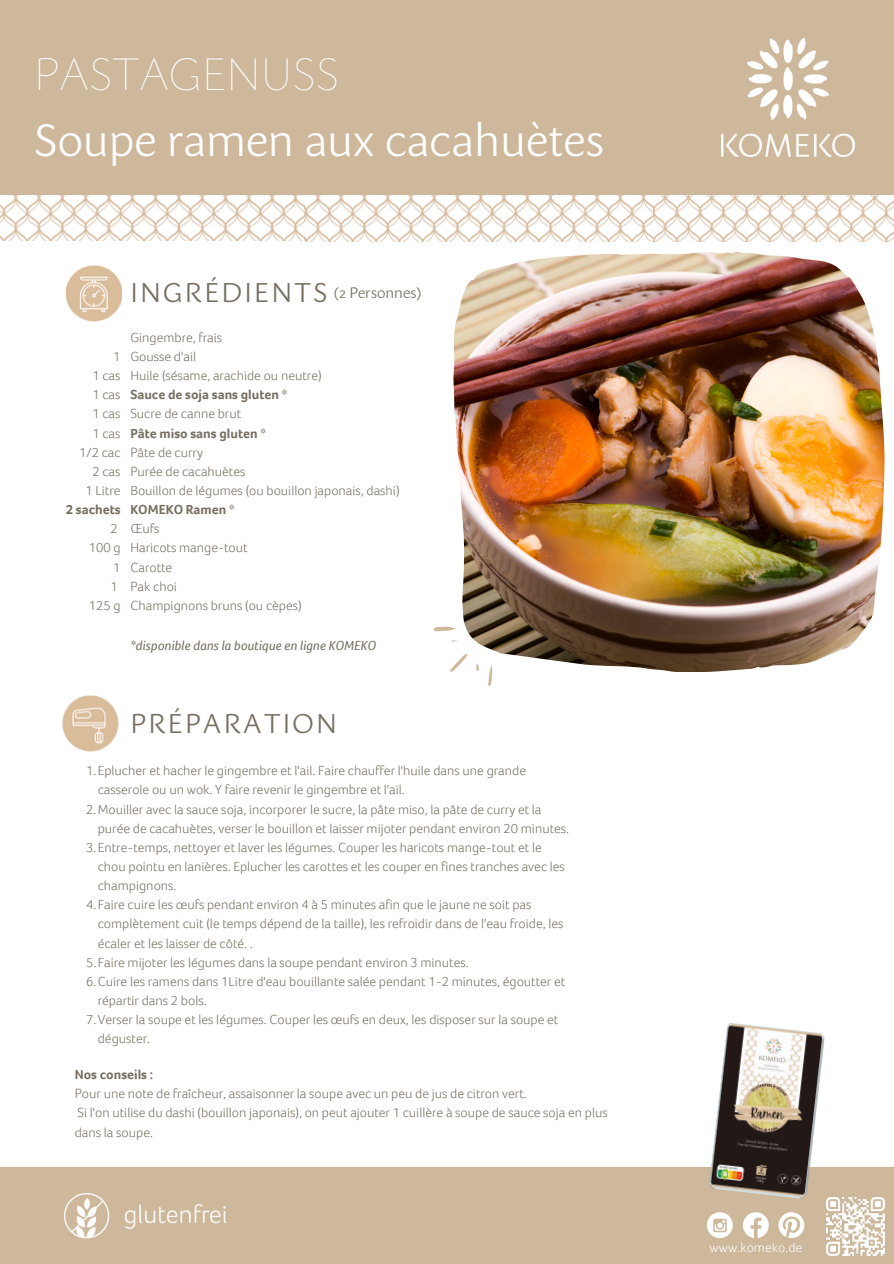
<style>
.page{position:relative;width:894px;height:1264px;background:#fff}
.page>*{position:absolute;margin:0;border:0;box-sizing:border-box;transform-origin:0 0}
.t1{font:300 45px "Sharik Sans";color:#fff}
.t2{font:100 45px "Sharik Sans";letter-spacing:-.005em;color:#fff}
.t3{font:300 27px "Sharik Sans";letter-spacing:.08em;color:#776f61}
.t4{font:300 15px "Sharik Sans";color:#776f61}
.t5{font:300 13.5px/19.2px "Foco";color:#776f61}
.t6{font:700 13.5px "Foco";color:#776f61}
.t7{font:italic 13.5px "Foco";color:#776f61}
.t8{font:300 13.5px "Foco";color:#fff}
.s1{font-size:27px}
</style>
<div class="page">
<img style="left:0;top:195px;width:304px;height:45px">
<img style="left:653px;top:195px;width:240px;height:47px">
<img style="left:304px;top:195px;width:349px;height:47px">
<img style="left:66px;top:265px;width:56px;height:56px">
<img style="left:62px;top:695px;width:57px;height:56px">
<svg style="left:450px;top:667px;width:43px;height:19px"></svg>
<svg style="left:433px;top:626px;width:20px;height:16px"></svg>
<div style="left:0;top:0;width:893px;height:195px;background:#cdb89c"></div>
<img style="left:721px;top:38px;width:133px;height:119px">
<div style="left:0;top:1166px;width:893px;height:97px;background:#cdb89c"></div>
<img style="left:64px;top:1193px;width:163px;height:45px">
<svg style="left:778px;top:1212px;width:26px;height:25px"></svg>
<svg style="left:742px;top:1212px;width:26px;height:25px"></svg>
<svg style="left:706px;top:1212px;width:26px;height:26px"></svg>
<svg style="left:713px;top:1218px;width:13px;height:14px"></svg>
<img style="left:708px;top:1023px;width:116px;height:176px">
<img style="left:822px;top:1193px;width:63px;height:63px">
<img style="left:453px;top:252px;width:430px;height:420px">
<h1 class="t2" style="left:34px;top:46px;width:307px">PASTAGENUSS</h1>
<h1 class="t1" style="left:34px;top:113px;width:572px">Soupe ramen aux cacahuètes</h1>
<p class="t4" style="left:130px;top:283px;width:292px"><span class="s1">INGRÉDIENTS</span> (2 Personnes)</p>
<p class="t5" style="left:79px;top:348px;width:43px;text-align:right">1<br>1 cas<br>1 cas<br>1 cas<br>1 cas<br>1/2 cac<br>2 cas<br>1 Litre</p>
<p class="t6" style="left:66px;top:504px;width:56px">2 sachets</p>
<p class="t5" style="left:89px;top:521px;width:33px;text-align:right">2<br>100 g<br>1<br>1<br>125 g</p>
<p class="t5" style="left:130px;top:329px;width:193px">Gingembre, frais<br>Gousse d'ail<br>Huile (sésame, arachide ou neutre)</p>
<p class="t6" style="left:130px;top:390px;width:158px">Sauce de soja sans gluten *</p>
<p class="t5" style="left:130px;top:406px;width:112px">Sucre de canne brut</p>
<p class="t6" style="left:130px;top:428px;width:137px">Pâte miso sans gluten *</p>
<p class="t5" style="left:130px;top:444px;width:270px">Pâte de curry<br>Purée de cacahuètes<br>Bouillon de légumes (ou bouillon japonais, dashi)</p>
<p class="t6" style="left:130px;top:504px;width:106px">KOMEKO Ramen *</p>
<p class="t5" style="left:130px;top:521px;width:173px">Œufs<br>Haricots mange-tout<br>Carotte<br>Pak choi<br>Champignons bruns (ou cèpes)</p>
<p class="t7" style="left:130px;top:638px;width:247px">*disponible dans la boutique en ligne KOMEKO</p>
<h2 class="t3" style="left:130px;top:706px;width:208px">PRÉPARATION</h2>
<p class="t5" style="left:86px;top:762px;width:441px">1.Eplucher et hacher le gingembre et l'ail. Faire chauffer l'huile dans une grande</p>
<p class="t5" style="left:98px;top:782px;width:308px">casserole ou un wok. Y faire revenir le gingembre et l'ail.</p>
<p class="t5" style="left:86px;top:801px;width:456px">2.Mouiller avec la sauce soja, incorporer le sucre, la pâte miso, la pâte de curry et la</p>
<p class="t5" style="left:98px;top:820px;width:472px">purée de cacahuètes, verser le bouillon et laisser mijoter pendant environ 20 minutes.</p>
<p class="t5" style="left:86px;top:839px;width:457px">3.Entre-temps, nettoyer et laver les légumes. Couper les haricots mange-tout et le</p>
<p class="t5" style="left:98px;top:858px;width:468px">chou pointu en lanières. Eplucher les carottes et les couper en fines tranches avec les</p>
<p class="t5" style="left:98px;top:877px;width:80px">champignons.</p>
<p class="t5" style="left:86px;top:896px;width:446px">4.Faire cuire les œufs pendant environ 4 à 5 minutes afin que le jaune ne soit pas</p>
<p class="t5" style="left:98px;top:916px;width:467px">complètement cuit (le temps dépend de la taille), les refroidir dans de l'eau froide, les</p>
<p class="t5" style="left:98px;top:935px;width:156px">écaler et les laisser de côté. .</p>
<p class="t5" style="left:86px;top:954px;width:384px">5.Faire mijoter les légumes dans la soupe pendant environ 3 minutes.</p>
<p class="t5" style="left:86px;top:973px;width:480px">6.Cuire les ramens dans 1Litre d'eau bouillante salée pendant 1-2 minutes, égoutter et</p>
<p class="t5" style="left:98px;top:992px;width:110px">répartir dans 2 bols.</p>
<p class="t5" style="left:86px;top:1011px;width:473px">7.Verser la soupe et les légumes. Couper les œufs en deux, les disposer sur la soupe et</p>
<p class="t5" style="left:98px;top:1030px;width:54px">déguster.</p>
<p class="t6" style="left:75px;top:1069px;width:80px">Nos conseils :</p>
<p class="t5" style="left:75px;top:1085px;width:534px">Pour une note de fraîcheur, assaisonner la soupe avec un peu de jus de citron vert.<br>Si l'on utilise du dashi (bouillon japonais), on peut ajouter 1 cuillère à soupe de sauce soja en plus dans la soupe.</p>
<p class="t8" style="left:709px;top:1242px;width:94px">www.komeko.de</p>
</div>
